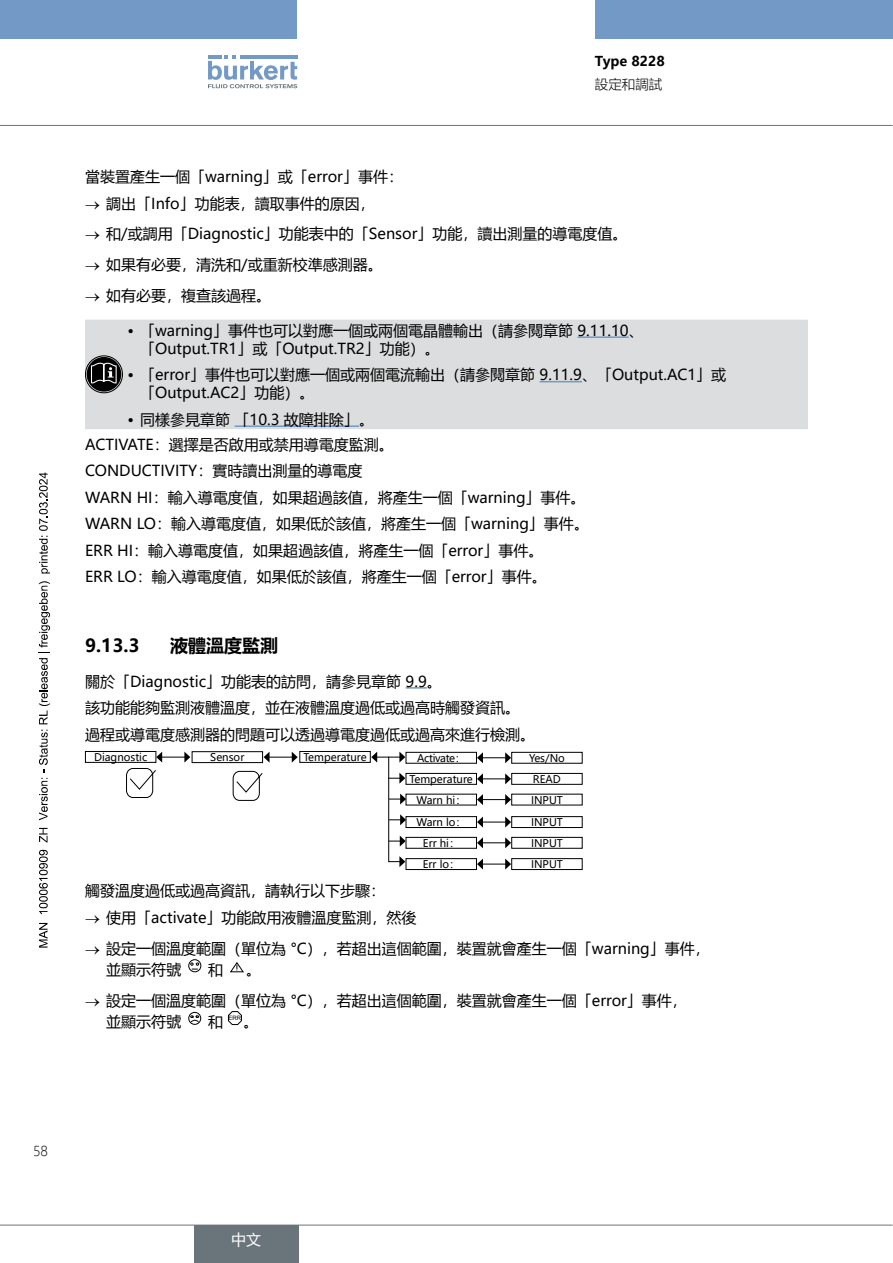
<style>
.page{position:relative;width:893px;height:1263px;background:#fff}
.page>*{position:absolute;margin:0;border:0;box-sizing:border-box;transform-origin:0 0}
.t1{font:700 18px "Microsoft Ya Hei";color:#000}
.t2{font:15px/26.5px "Microsoft Ya Hei";color:#000}
.t3{font:15px "Microsoft Ya Hei";color:#fff}
.t4{font:700 13.5px "Microsoft Ya Hei";color:#000}
.t5{font:300 13.5px "Microsoft Ya Hei";color:#000}
.t6{font:10.5px/21.1px "Microsoft Ya Hei";color:#000;text-align:center}
.t7{font:10.5px "Microsoft Ya Hei";letter-spacing:-.03em;color:#000}
.t8{font:6px "Arial";color:#000}
</style>
<div class="page">
<div style="left:0;top:0;width:297px;height:38px;background:#7399c6"></div>
<div style="left:595px;top:0;width:298px;height:38px;background:#7399c6"></div>
<svg style="left:208px;top:55px;width:89px;height:33px"></svg>
<hr style="left:0;top:125px;width:893px;height:1px;background:#6a747b">
<hr style="left:406px;top:687px;width:21px;height:2px;background:#7399c6">
<div style="left:85px;top:320px;width:723px;height:109px;background:#dcddde"></div>
<div style="left:85px;top:355px;width:38px;height:38px;border:1px solid #000;border-radius:50%"></div>
<div style="left:87px;top:357px;width:34px;height:35px;background:#000;border-radius:50%"></div>
<svg style="left:90px;top:362px;width:27px;height:22px"></svg>
<hr style="left:577px;top:336px;width:52px;height:2px;background:#7399c6">
<hr style="left:540px;top:381px;width:42px;height:1px;background:#7399c6">
<hr style="left:235px;top:425px;width:124px;height:2px;background:#7399c6">
<div style="left:85px;top:751px;width:71px;height:12px;border:1px solid #000"></div>
<svg style="left:126px;top:752px;width:64px;height:46px"></svg>
<svg style="left:264px;top:752px;width:34px;height:11px"></svg>
<div style="left:192px;top:751px;width:71px;height:12px;border:1px solid #000"></div>
<svg style="left:232px;top:771px;width:31px;height:30px"></svg>
<div style="left:299px;top:751px;width:72px;height:12px;border:1px solid #000"></div>
<svg style="left:371px;top:752px;width:35px;height:115px"></svg>
<div style="left:406px;top:773px;width:71px;height:12px;border:1px solid #000"></div>
<div style="left:406px;top:752px;width:71px;height:12px;border:1px solid #000"></div>
<div style="left:511px;top:752px;width:72px;height:12px;border:1px solid #000"></div>
<svg style="left:477px;top:773px;width:34px;height:11px"></svg>
<svg style="left:477px;top:752px;width:34px;height:11px"></svg>
<div style="left:511px;top:773px;width:72px;height:12px;border:1px solid #000"></div>
<div style="left:406px;top:816px;width:71px;height:12px;border:1px solid #000"></div>
<svg style="left:477px;top:816px;width:34px;height:11px"></svg>
<div style="left:511px;top:816px;width:72px;height:12px;border:1px solid #000"></div>
<div style="left:406px;top:837px;width:71px;height:12px;border:1px solid #000"></div>
<svg style="left:477px;top:837px;width:34px;height:11px"></svg>
<div style="left:511px;top:837px;width:72px;height:12px;border:1px solid #000"></div>
<div style="left:406px;top:858px;width:71px;height:12px;border:1px solid #000"></div>
<svg style="left:477px;top:858px;width:34px;height:11px"></svg>
<div style="left:511px;top:858px;width:72px;height:12px;border:1px solid #000"></div>
<svg style="left:477px;top:794px;width:34px;height:11px"></svg>
<div style="left:188px;top:959px;width:13px;height:13px;border:1px solid #000;border-radius:50%"></div>
<svg style="left:190px;top:962px;width:9px;height:8px"></svg>
<svg style="left:230px;top:962px;width:14px;height:10px"></svg>
<div style="left:188px;top:1012px;width:13px;height:13px;border:1px solid #000;border-radius:50%"></div>
<svg style="left:190px;top:1015px;width:9px;height:8px"></svg>
<svg style="left:228px;top:1011px;width:14px;height:14px"></svg>
<hr style="left:0;top:1225px;width:893px;height:1px;background:#6a747b">
<div style="left:194px;top:1225px;width:104px;height:38px;background:#6a747b"></div>
<svg style="left:39px;top:923px;width:9px;height:24px"></svg>
<svg style="left:39px;top:850px;width:9px;height:64px"></svg>
<svg style="left:39px;top:828px;width:9px;height:14px"></svg>
<svg style="left:39px;top:581px;width:11px;height:239px"></svg>
<svg style="left:39px;top:472px;width:11px;height:101px"></svg>
<p class="t4" style="left:595px;top:52px;width:71px">Type 8228</p>
<p class="t5" style="left:595px;top:76px;width:69px">設定和調試</p>
<p class="t2" style="left:85px;top:163px;width:319px">當裝置產生一個「warning」或「error」事件：</p>
<p class="t2" style="left:85px;top:189px;width:291px">→ 調出「Info」功能表，讀取事件的原因，</p>
<p class="t2" style="left:85px;top:220px;width:544px">→ 和/或調用「Diagnostic」功能表中的「Sensor」功能，讀出測量的導電度值。</p>
<p class="t2" style="left:85px;top:251px;width:299px">→ 如果有必要，清洗和/或重新校準感測器。</p>
<p class="t2" style="left:85px;top:282px;width:188px">→ 如有必要，複查該過程。</p>
<p class="t2" style="left:140px;top:321px;width:505px;line-height:18px;text-indent:-13px">• 「warning」事件也可以對應一個或兩個電晶體輸出（請參閱章節 9.11.10、「Output.TR1」或「Output.TR2」功能）。</p>
<p class="t2" style="left:140px;top:365px;width:588px;line-height:18px;text-indent:-13px">• 「error」事件也可以對應一個或兩個電流輸出（請參閱章節 9.11.9、「Output.AC1」或「Output.AC2」功能）。</p>
<p class="t2" style="left:85px;top:407px;width:310px;line-height:24.8px;text-indent:42px">• 同樣參見章節「10.3 故障排除」。<br>ACTIVATE：選擇是否啟用或禁用導電度監測。</p>
<p class="t2" style="left:85px;top:457px;width:505px">CONDUCTIVITY：實時讀出測量的導電度<br>WARN HI：輸入導電度值，如果超過該值，將產生一個「warning」事件。WARN LO：輸入導電度值，如果低於該值，將產生一個「warning」事件。ERR HI：輸入導電度值，如果超過該值，將產生一個「error」事件。<br>ERR LO：輸入導電度值，如果低於該值，將產生一個「error」事件。</p>
<p class="t1" style="left:85px;top:632px;width:56px">9.13.3</p>
<p class="t1" style="left:170px;top:632px;width:109px">液體溫度監測</p>
<p class="t2" style="left:85px;top:667px;width:451px">關於「Diagnostic」功能表的訪問，請參見章節 9.9。<br>該功能能夠監測液體溫度，並在液體溫度過低或過高時觸發資訊。過程或導電度感測器的問題可以透過導電度過低或過高來進行檢測。</p>
<p class="t6" style="left:94px;top:746px;width:55px">Diagnostic</p>
<p class="t6" style="left:210px;top:747px;width:36px">Sensor</p>
<p class="t6" style="left:303px;top:746px;width:65px">Temperature</p>
<p class="t6" style="left:410px;top:768px;width:65px">Temperature</p>
<p class="t7" style="left:417px;top:751px;width:50px">Activate：</p>
<p class="t6" style="left:529px;top:747px;width:37px">Yes/No<br>READ</p>
<p class="t6" style="left:416px;top:811px;width:51px">Warn lo：</p>
<p class="t6" style="left:531px;top:811px;width:33px">INPUT</p>
<p class="t6" style="left:423px;top:832px;width:38px">Err hi：</p>
<p class="t6" style="left:531px;top:832px;width:33px">INPUT</p>
<p class="t6" style="left:423px;top:854px;width:38px">Err lo：</p>
<p class="t6" style="left:531px;top:854px;width:33px">INPUT</p>
<p class="t6" style="left:417px;top:789px;width:51px">Warn hi：</p>
<p class="t6" style="left:531px;top:789px;width:33px">INPUT</p>
<p class="t2" style="left:85px;top:877px;width:301px">觸發溫度過低或過高資訊，請執行以下步驟：</p>
<p class="t2" style="left:85px;top:904px;width:333px">→ 使用「activate」功能啟用液體溫度監測，然後</p>
<p class="t2" style="left:106px;top:937px;width:605px;line-height:21.1px;text-indent:-21px">→ 設定一個溫度範圍（單位為 °C），若超出這個範圍，裝置就會產生一個「warning」事件，並顯示符號</p>
<p class="t2" style="left:208px;top:956px;width:16px">和</p>
<p class="t2" style="left:246px;top:956px;width:16px">。</p>
<p class="t2" style="left:106px;top:989px;width:582px;line-height:21.8px;text-indent:-21px">→ 設定一個溫度範圍（單位為 °C），若超出這個範圍，裝置就會產生一個「error」事件，並顯示符號</p>
<p class="t2" style="left:208px;top:1008px;width:16px">和</p>
<p class="t8" style="left:229px;top:1014px;width:14px">ERR</p>
<p class="t2" style="left:243px;top:1008px;width:16px">。</p>
<p class="t5" style="left:33px;top:1142px;width:17px">58</p>
<p class="t3" style="left:231px;top:1230px;width:31px">中文</p>
</div>
